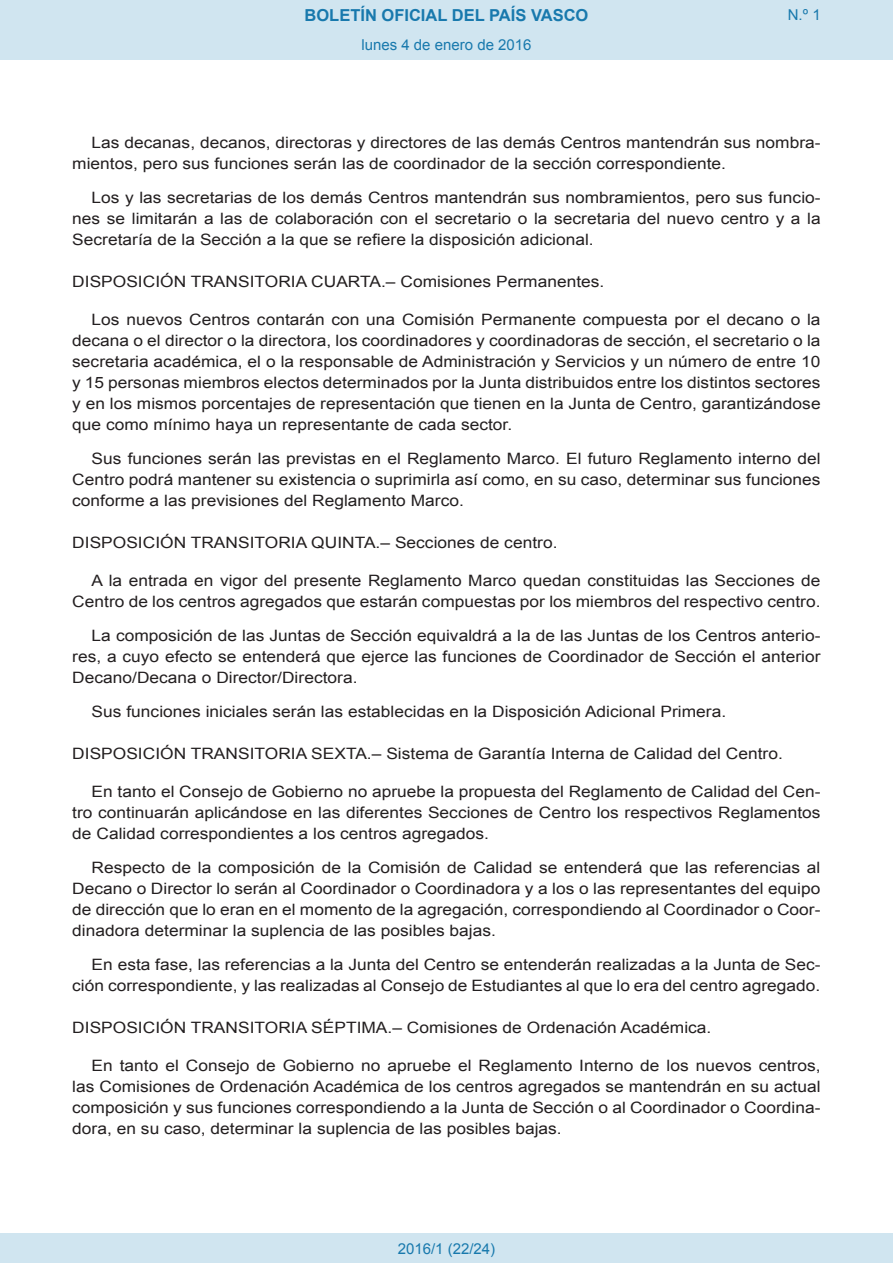
<style>
.page{position:relative;width:893px;height:1263px;background:#fff}
.page>*{position:absolute;margin:0;border:0;box-sizing:border-box;transform-origin:0 0}
.t1{font:700 16.5px "Arial";color:#1879ad}
.BOPVDetalle{font:15.6px/21px "Arial";color:#231f20;text-align:justify;scale:1.11 1}
.BOPVDisposicionTitul{font:15.6px "Arial";color:#231f20;scale:1.11 1}
.Paginacion_Centro{font:15px "Arial";color:#1879ad}
</style>
<div class="page">
<div style="left:0;top:0;width:893px;height:60px;background:#d0e5f0"></div>
<div style="left:0;top:1233px;width:893px;height:30px;background:#d0e5f0"></div>
<p class="t1" style="left:305px;top:4px;width:285px">BOLETÍN OFICIAL DEL PAÍS VASCO</p>
<p class="Paginacion_Centro" style="left:361px;top:35px;width:172px">lunes 4 de enero de 2016</p>
<p class="Paginacion_Centro" style="left:788px;top:5px;width:34px">N.º 1</p>
<p class="BOPVDetalle" style="left:72px;top:132px;width:676px;text-indent:19px">Las decanas, decanos, directoras y directores de las demás Centros mantendrán sus nombra&shy;mientos, pero sus funciones serán las de coordinador de la sección correspondiente.</p>
<p class="BOPVDetalle" style="left:72px;top:187px;width:676px;text-indent:19px">Los y las secretarias de los demás Centros mantendrán sus nombramientos, pero sus funcio&shy;nes se limitarán a las de colaboración con el secretario o la secretaria del nuevo centro y a la Secretaría de la Sección a la que se refiere la disposición adicional.</p>
<p class="BOPVDisposicionTitul" style="left:72px;top:271px;width:481px">DISPOSICIÓN TRANSITORIA CUARTA.– Comisiones Permanentes.</p>
<p class="BOPVDetalle" style="left:72px;top:309px;width:676px;text-indent:19px">Los nuevos Centros contarán con una Comisión Permanente compuesta por el decano o la decana o el director o la directora, los coordinadores y coordinadoras de sección, el secretario o la secretaria académica, el o la responsable de Administración y Servicios y un número de entre 10 y 15 personas miembros electos determinados por la Junta distribuidos entre los distintos sectores y en los mismos porcentajes de representación que tienen en la Junta de Centro, garantizándose que como mínimo haya un representante de cada sector.</p>
<p class="BOPVDetalle" style="left:72px;top:448px;width:676px;text-indent:19px">Sus funciones serán las previstas en el Reglamento Marco. El futuro Reglamento interno del Centro podrá mantener su existencia o suprimirla así como, en su caso, determinar sus funciones conforme a las previsiones del Reglamento Marco.</p>
<p class="BOPVDisposicionTitul" style="left:72px;top:532px;width:439px">DISPOSICIÓN TRANSITORIA QUINTA.– Secciones de centro.</p>
<p class="BOPVDetalle" style="left:72px;top:570px;width:676px;text-align:right">A la entrada en vigor del presente Reglamento Marco quedan constituidas las Secciones de<br>Centro de los centros agregados que estarán compuestas por los miembros del respectivo centro.</p>
<p class="BOPVDetalle" style="left:72px;top:625px;width:676px;text-indent:19px">La composición de las Juntas de Sección equivaldrá a la de las Juntas de los Centros anterio&shy;res, a cuyo efecto se entenderá que ejerce las funciones de Coordinador de Sección el anterior Decano/Decana o Director/Directora.</p>
<p class="BOPVDetalle" style="left:92px;top:701px;width:573px">Sus funciones iniciales serán las establecidas en la Disposición Adicional Primera.</p>
<p class="BOPVDisposicionTitul" style="left:72px;top:743px;width:642px">DISPOSICIÓN TRANSITORIA SEXTA.– Sistema de Garantía Interna de Calidad del Centro.</p>
<p class="BOPVDetalle" style="left:72px;top:781px;width:676px;text-indent:19px">En tanto el Consejo de Gobierno no apruebe la propuesta del Reglamento de Calidad del Cen&shy;tro continuarán aplicándose en las diferentes Secciones de Centro los respectivos Reglamentos de Calidad correspondientes a los centros agregados.</p>
<p class="BOPVDetalle" style="left:72px;top:857px;width:676px;text-indent:19px">Respecto de la composición de la Comisión de Calidad se entenderá que las referencias al Decano o Director lo serán al Coordinador o Coordinadora y a los o las representantes del equipo de dirección que lo eran en el momento de la agregación, correspondiendo al Coordinador o Coor&shy;dinadora determinar la suplencia de las posibles bajas.</p>
<p class="BOPVDetalle" style="left:72px;top:954px;width:676px;text-align:right">En esta fase, las referencias a la Junta del Centro se entenderán realizadas a la Junta de Sec&shy;ción correspondiente, y las realizadas al Consejo de Estudiantes al que lo era del centro agregado.</p>
<p class="BOPVDisposicionTitul" style="left:72px;top:1017px;width:577px">DISPOSICIÓN TRANSITORIA SÉPTIMA.– Comisiones de Ordenación Académica.</p>
<p class="BOPVDetalle" style="left:72px;top:1055px;width:676px;text-indent:19px">En tanto el Consejo de Gobierno no apruebe el Reglamento Interno de los nuevos centros, las Comisiones de Ordenación Académica de los centros agregados se mantendrán en su actual composición y sus funciones correspondiendo a la Junta de Sección o al Coordinador o Coordina&shy;dora, en su caso, determinar la suplencia de las posibles bajas.</p>
<p class="Paginacion_Centro" style="left:398px;top:1238px;width:99px">2016/1 (22/24)</p>
</div>
